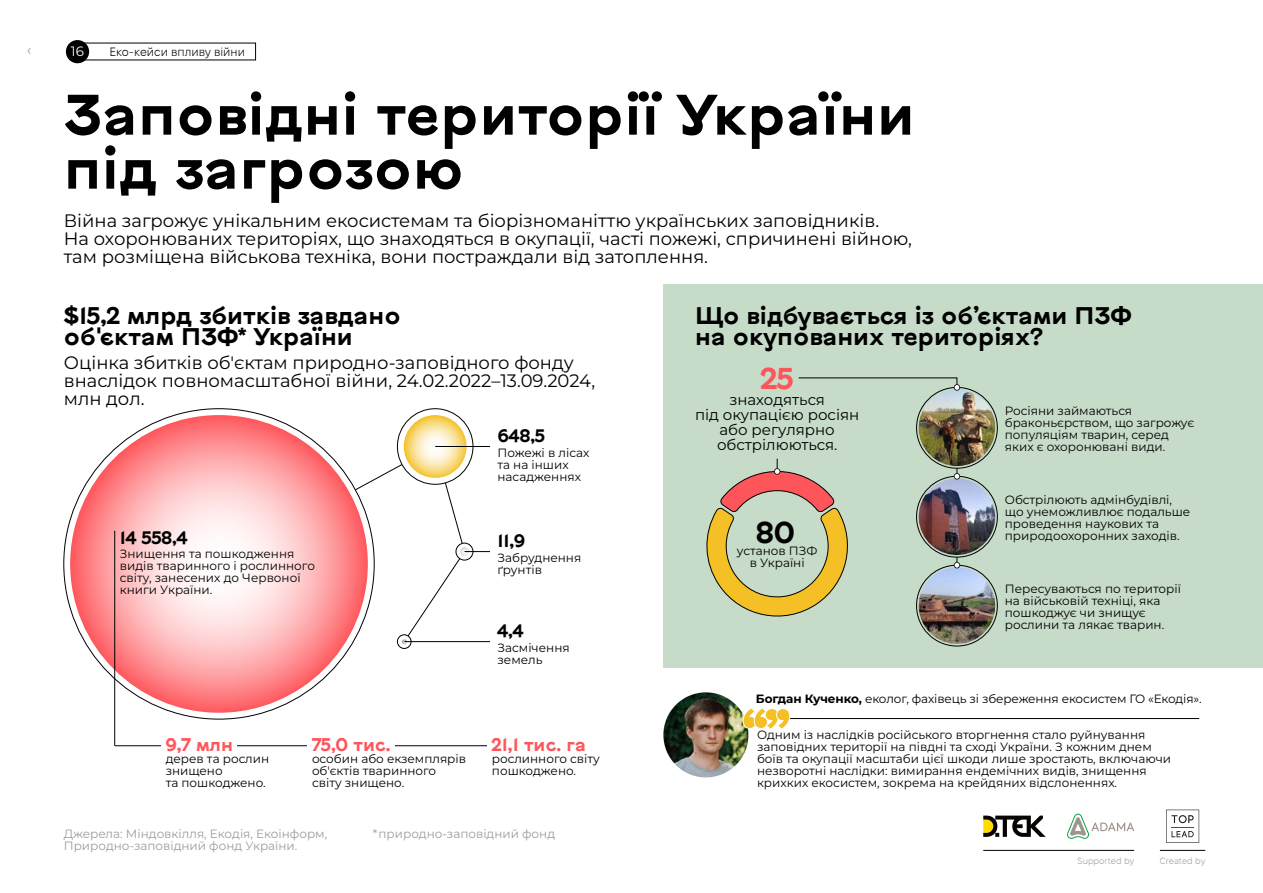
<style>
.page{position:relative;width:1263px;height:893px;background:#fff}
.page>*{position:absolute;margin:0;border:0;box-sizing:border-box;transform-origin:0 0}
.t1{font:700 57px/54px "Vinnytsia Sans";letter-spacing:.01em;color:#000}
.t2{font:700 30px "Vinnytsia Sans";color:#fe555a}
.t3{font:700 30px "Vinnytsia Sans";color:#000}
.t4{font:700 24px/21px "Vinnytsia Sans";color:#000}
.t5{font:18px/18px "Montserrat";color:#000}
.t6{font:700 18px "Vinnytsia Sans";color:#fe555a}
.t7{font:700 18px "Vinnytsia Sans";color:#000}
.t8{font:15px/15px "Montserrat";color:#000;text-align:center}
.t9{font:15px "Montserrat";color:#9d9d9c}
.t10{font:13.5px "Montserrat";color:#fff}
.t11{font:12px/12px "Montserrat";color:#000}
.t12{font:12px/12px "Montserrat";color:#9d9d9c}
.t13{font:300 12px "Mac Paw Fixel Text";color:#000}
.t14{font:300 9px "Mac Paw Fixel Text";color:#9d9d9c}
.s1{font-weight:700}
</style>
<div class="page">
<svg style="left:64px;top:409px;width:310px;height:310px"></svg>
<svg style="left:70px;top:415px;width:298px;height:298px"></svg>
<div style="left:663px;top:284px;width:600px;height:383px;background:#c6dbc8"></div>
<hr style="left:114px;top:531px;width:1px;height:215px;background:#000">
<svg style="left:916px;top:387px;width:81px;height:81px"></svg>
<img style="left:916px;top:478px;width:81px;height:80px">
<img style="left:916px;top:567px;width:82px;height:80px">
<img style="left:919px;top:390px;width:76px;height:76px;border-radius:38px">
<svg style="left:798px;top:377px;width:162px;height:14px"></svg>
<svg style="left:954px;top:468px;width:6px;height:11px"></svg>
<svg style="left:954px;top:557px;width:6px;height:11px"></svg>
<hr style="left:115px;top:745px;width:374px;height:1px;background:#000">
<div style="left:308px;top:740px;width:87px;height:12px;background:#fff"></div>
<div style="left:488px;top:740px;width:102px;height:12px;background:#fff"></div>
<div style="left:161px;top:740px;width:76px;height:12px;background:#fff"></div>
<hr style="left:765px;top:718px;width:434px;height:1px;background:#000">
<img style="left:663px;top:692px;width:85px;height:85px;border-radius:43px">
<svg style="left:743px;top:708px;width:47px;height:22px"></svg>
<svg style="left:397px;top:409px;width:76px;height:75px"></svg>
<svg style="left:404px;top:415px;width:63px;height:63px"></svg>
<div style="left:397px;top:634px;width:14px;height:15px;border:1px solid #000;border-radius:50%"></div>
<svg style="left:218px;top:445px;width:272px;height:199px"></svg>
<hr style="left:404px;top:641px;width:86px;height:1px;background:#000">
<svg style="left:706px;top:459px;width:142px;height:158px"></svg>
<div style="left:66px;top:40px;width:23px;height:23px;background:#000;border-radius:50%"></div>
<hr style="left:983px;top:850px;width:151px;height:1px;background:#000">
<hr style="left:1160px;top:850px;width:45px;height:1px;background:#000">
<svg style="left:1166px;top:810px;width:33px;height:33px"></svg>
<svg style="left:1067px;top:814px;width:67px;height:25px"></svg>
<svg style="left:983px;top:816px;width:63px;height:21px"></svg>
<p class="t9" style="left:27px;top:41px;width:6px">‹</p>
<p class="t10" style="left:71px;top:42px;width:15px">16</p>
<p class="t13" style="left:109px;top:45px;width:137px">Еко-кейси впливу війни</p>
<h1 class="t1" style="left:64px;top:87px;width:852px">Заповідні території України під загрозою</h1>
<p class="t5" style="left:64px;top:211px;width:850px">Війна загрожує унікальним екосистемам та біорізноманіттю українських заповідників.<br>На охоронюваних територіях, що знаходяться в окупації, часті пожежі, спричинені війною, там розміщена військова техніка, вони постраждали від затоплення.</p>
<h3 class="t4" style="left:64px;top:304px;width:338px">$15,2 млрд збитків завдано об'єктам ПЗФ* України</h3>
<h3 class="t4" style="left:695px;top:304px;width:438px">Що відбувається із об’єктами ПЗФ на окупованих територіях?</h3>
<h3 class="t5" style="left:64px;top:353px;width:533px">Оцінка збитків об'єктам природно-заповідного фонду внаслідок повномасштабної війни, 24.02.2022–13.09.2024, млн дол.</h3>
<h2 class="t2" style="left:761px;top:357px;width:34px">25</h2>
<p class="t8" style="left:695px;top:392px;width:166px">знаходяться<br>під окупацією росіян або регулярно обстрілюються.</p>
<p class="t11" style="left:1005px;top:404px;width:191px">Росіяни займаються браконьєрством, що загрожує популяціям тварин, серед яких є охоронювані види.</p>
<h3 class="t7" style="left:497px;top:424px;width:49px">648,5</h3>
<p class="t11" style="left:497px;top:446px;width:93px">Пожежі в лісах та на інших насадженнях</p>
<h3 class="t7" style="left:120px;top:525px;width:69px">14 558,4</h3>
<p class="t11" style="left:120px;top:547px;width:197px">Знищення та пошкодження видів тваринного і рослинного світу, занесених до Червоної книги України.</p>
<h3 class="t7" style="left:497px;top:529px;width:30px">11,9</h3>
<p class="t11" style="left:497px;top:551px;width:85px">Забруднення ґрунтів</p>
<h3 class="t7" style="left:497px;top:619px;width:28px">4,4</h3>
<p class="t11" style="left:497px;top:641px;width:74px">Засмічення земель</p>
<h2 class="t3" style="left:756px;top:511px;width:40px">80</h2>
<p class="t11" style="left:737px;top:544px;width:82px;text-align:center">установ ПЗФ в Україні</p>
<p class="t11" style="left:1005px;top:493px;width:187px">Обстрілюють адмінбудівлі, що унеможливлює подальше проведення наукових та природоохоронних заходів.</p>
<p class="t11" style="left:1005px;top:582px;width:178px">Пересуваються по території на військовій техніці, яка пошкоджує чи знищує рослини та лякає тварин.</p>
<p class="t11" style="left:756px;top:692px;width:447px"><span class="s1">Богдан Кученко,</span> еколог, фахівець зі збереження екосистем ГО «Екодія».</p>
<h3 class="t6" style="left:166px;top:732px;width:69px">9,7 млн</h3>
<p class="t11" style="left:757px;top:728px;width:416px">Одним із наслідків російського вторгнення стало руйнування заповідних території на півдні та сході України. З кожним днем боїв та окупації масштаби цієї шкоди лише зростають, включаючи незворотні наслідки: вимирання ендемічних видів, знищення крихких екосистем, зокрема на крейдяних відслоненнях.</p>
<h3 class="t6" style="left:312px;top:732px;width:80px">75,0 тис.</h3>
<h3 class="t6" style="left:492px;top:732px;width:95px">21,1 тис. га</h3>
<p class="t11" style="left:312px;top:752px;width:156px">особин або екземплярів об'єктів тваринного світу знищено.</p>
<p class="t11" style="left:492px;top:752px;width:109px">рослинного світу пошкоджено.</p>
<p class="t11" style="left:166px;top:752px;width:105px">дерев та рослин знищено<br>та пошкоджено.</p>
<p class="t12" style="left:64px;top:827px;width:265px">Джерела: Міндовкілля, Екодія, Екоінформ,<br>Природно-заповідний фонд України.</p>
<p class="t12" style="left:373px;top:827px;width:184px">*природно-заповідний фонд</p>
<p class="t14" style="left:1077px;top:855px;width:58px">Supported by</p>
<p class="t14" style="left:1160px;top:855px;width:47px">Created by</p>
</div>
